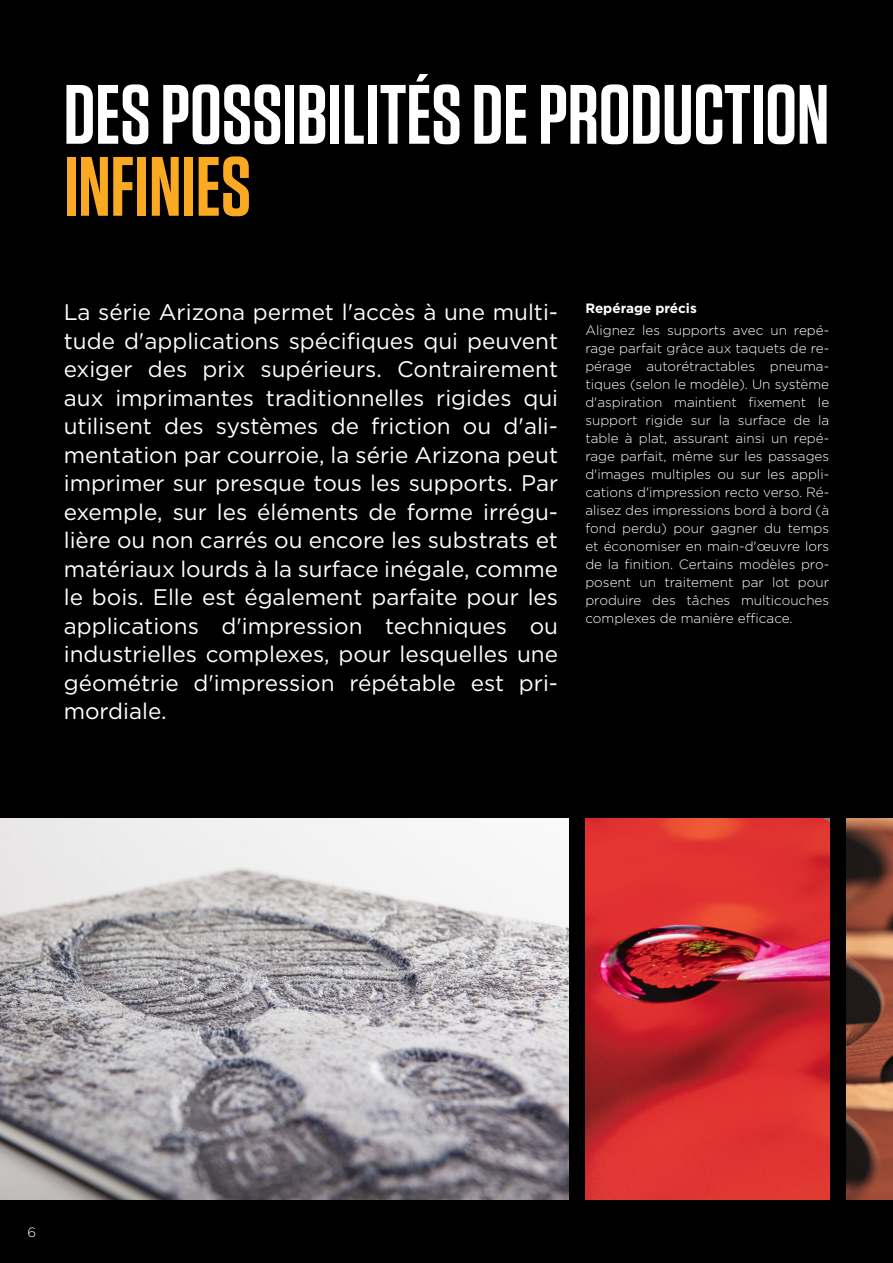
<style>
.page{position:relative;width:893px;height:1263px;background:#000}
.page>*{position:absolute;margin:0;border:0;box-sizing:border-box;transform-origin:0 0}
.t1{font:600 84px/72px "Tungsten";color:#fff}
.intro_large_15pt{font:22.5px/28.5px "Gotham";color:#fff;text-align:justify}
.Body_Copy_2mm_Space{font:300 13.5px/18px "Gotham";color:#fff;text-align:justify}
.sub_heading_9pt{font:700 13.5px "Gotham";color:#fff}
.s1{color:#faa923}
</style>
<div class="page">
<img style="left:585px;top:819px;width:244px;height:380px">
<img style="left:0;top:819px;width:568px;height:380px">
<img style="left:846px;top:819px;width:47px;height:380px">
<p class="t1" style="left:64px;top:80px;width:767px">DES POSSIBILITÉS DE PRODUCTION<br><span class="s1">INFINIES</span></p>
<p class="intro_large_15pt" style="left:64px;top:297px;width:496px">La série Arizona permet l'accès à une multi&shy;tude d'applications spécifiques qui peuvent exiger des prix supérieurs. Contrairement aux imprimantes traditionnelles rigides qui utilisent des systèmes de friction ou d'ali&shy;mentation par courroie, la série Arizona peut imprimer sur presque tous les supports. Par exemple, sur les éléments de forme irrégu&shy;lière ou non carrés ou encore les substrats et matériaux lourds à la surface inégale, comme le bois. Elle est également parfaite pour les applications d'impression techniques ou industrielles complexes, pour lesquelles une géométrie d'impression répétable est pri&shy;mordiale.</p>
<p class="sub_heading_9pt" style="left:585px;top:299px;width:113px">Repérage précis</p>
<p class="Body_Copy_2mm_Space" style="left:585px;top:321px;width:245px">Alignez les supports avec un repé&shy;rage parfait grâce aux taquets de re&shy;pérage autorétractables pneuma&shy;tiques (selon le modèle). Un système d'aspiration maintient fixement le support rigide sur la surface de la table à plat, assurant ainsi un repé&shy;rage parfait, même sur les passages d'images multiples ou sur les appli&shy;cations d'impression recto verso. Ré&shy;alisez des impressions bord à bord (à fond perdu) pour gagner du temps et économiser en main-d'œuvre lors de la finition. Certains modèles pro&shy;posent un traitement par lot pour produire des tâches multicouches complexes de manière efficace.</p>
<p class="Body_Copy_2mm_Space" style="left:28px;top:1222px;width:10px">6</p>
</div>
